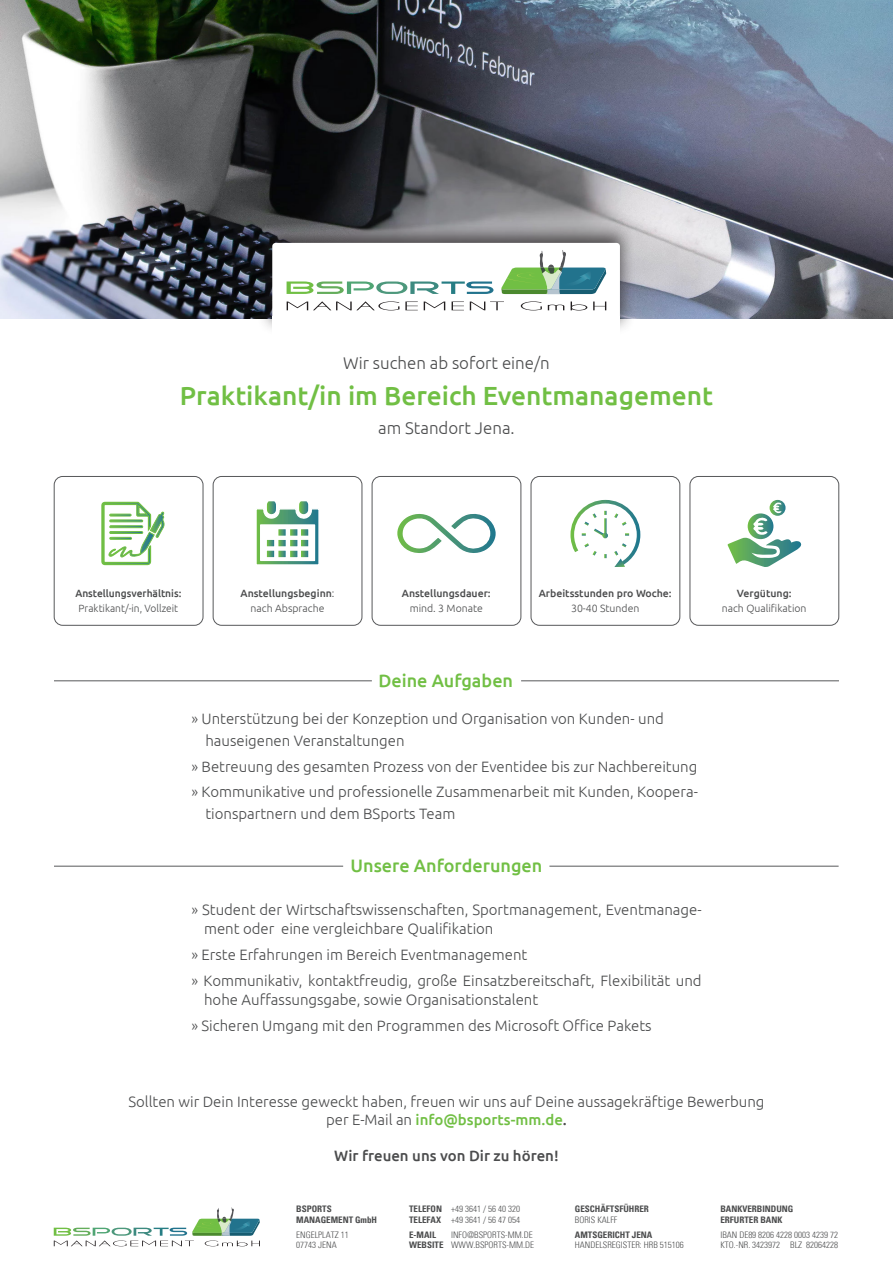
<style>
.page{position:relative;width:893px;height:1263px;background:#fff}
.page>*{position:absolute;margin:0;border:0;box-sizing:border-box;transform-origin:0 0}
.t1{font:500 26.25px "Ubuntu";color:#71bf44}
.t2{font:500 18px "Ubuntu";color:#71bf44}
.t3{font:300 16.8px "Ubuntu";color:#4b4c4d}
.t4{font:300 15px/21.5px "Ubuntu";color:#4b4c4d}
.t5{font:500 15px "Ubuntu";color:#4b4c4d}
.t6{font:500 10.5px "Ubuntu";color:#4b4c4d}
.t7{font:300 10.5px "Ubuntu";color:#4b4c4d}
.t8{font:300 condensed 9px "Univers";color:#4b4c4d}
.t9{font:9px "Univers Bold Condensed 2";color:#4b4c4d}
.s1{font-weight:300}
.s2{font-weight:500;color:#71bf44}
.s3{font-weight:500}
.s4{font-family:"Univers Bold Condensed 2";font-weight:400;font-stretch:normal}
</style>
<div class="page">
<img style="left:0;top:0;width:893px;height:319px">
<div style="left:257px;top:221px;width:378px;height:115px;background:#231f20;opacity:.75"></div>
<div style="left:273px;top:316px;width:347px;height:23px;background:#fff"></div>
<div style="left:54px;top:476px;width:149px;height:149px;border:1px solid #57585a;border-radius:9px"></div>
<div style="left:213px;top:476px;width:149px;height:149px;border:1px solid #57585a;border-radius:9px"></div>
<div style="left:372px;top:476px;width:149px;height:149px;border:1px solid #57585a;border-radius:9px"></div>
<div style="left:531px;top:476px;width:149px;height:149px;border:1px solid #57585a;border-radius:9px"></div>
<div style="left:690px;top:476px;width:149px;height:149px;border:1px solid #57585a;border-radius:9px"></div>
<hr style="left:54px;top:680px;width:318px;height:1px;background:#57585a">
<hr style="left:54px;top:866px;width:289px;height:1px;background:#57585a">
<hr style="left:549px;top:866px;width:290px;height:1px;background:#57585a">
<hr style="left:521px;top:680px;width:318px;height:1px;background:#57585a">
<svg style="left:397px;top:514px;width:99px;height:39px"></svg>
<svg style="left:255px;top:476px;width:65px;height:89px"></svg>
<svg style="left:570px;top:499px;width:71px;height:68px"></svg>
<svg style="left:101px;top:501px;width:64px;height:65px"></svg>
<svg style="left:272px;top:243px;width:348px;height:84px"></svg>
<svg style="left:54px;top:1207px;width:206px;height:39px"></svg>
<svg style="left:727px;top:500px;width:75px;height:67px"></svg>
<p class="t3" style="left:343px;top:353px;width:208px">Wir suchen ab sofort eine/n</p>
<p class="t1" style="left:180px;top:379px;width:535px">Praktikant/in im Bereich Eventmanagement</p>
<p class="t3" style="left:378px;top:417px;width:138px">am Standort Jena.</p>
<p class="t6" style="left:75px;top:587px;width:108px">Anstellungsverhältnis:</p>
<p class="t7" style="left:79px;top:602px;width:101px">Praktikant/-in, Vollzeit</p>
<p class="t6" style="left:241px;top:587px;width:96px">Anstellungsbeginn<span class="s1">:</span></p>
<p class="t7" style="left:251px;top:602px;width:75px">nach Absprache</p>
<p class="t6" style="left:402px;top:587px;width:90px">Anstellungsdauer:</p>
<p class="t7" style="left:410px;top:602px;width:75px">mind. 3 Monate</p>
<p class="t6" style="left:539px;top:587px;width:135px">Arbeitsstunden pro Woche:</p>
<p class="t7" style="left:571px;top:602px;width:70px">30-40 Stunden</p>
<p class="t6" style="left:737px;top:587px;width:56px">Vergütung:</p>
<p class="t7" style="left:722px;top:602px;width:86px">nach Qualifikation</p>
<p class="t2" style="left:378px;top:669px;width:136px">Deine Aufgaben</p>
<p class="t4" style="left:205px;top:708px;width:460px;text-indent:-14px">» Unterstützung bei der Konzeption und Organisation von Kunden- und hauseigenen Veranstaltungen</p>
<p class="t4" style="left:191px;top:755px;width:507px">» Betreuung des gesamten Prozess von der Eventidee bis zur Nachbereitung</p>
<p class="t4" style="left:205px;top:781px;width:494px;text-indent:-14px">» Kommunikative und professionelle Zusammenarbeit mit Kunden, Koopera&shy;tionspartnern und dem BSports Team</p>
<p class="t2" style="left:350px;top:854px;width:193px">Unsere Anforderungen</p>
<p class="t4" style="left:204px;top:899px;width:499px;line-height:19.5px;text-indent:-13px">» Student der Wirtschaftswissenschaften, Sportmanagement, Eventmanage&shy;ment oder eine vergleichbare Qualifikation</p>
<p class="t4" style="left:191px;top:943px;width:337px">» Erste Erfahrungen im Bereich Eventmanagement</p>
<p class="t4" style="left:204px;top:970px;width:499px;line-height:19.5px;text-indent:-13px">» Kommunikativ, kontaktfreudig, große Einsatzbereitschaft, Flexibilität und hohe Auffassungsgabe, sowie Organisationstalent</p>
<p class="t4" style="left:191px;top:1014px;width:462px">» Sicheren Umgang mit den Programmen des Microsoft Office Pakets</p>
<p class="t4" style="left:128px;top:1092px;width:638px;line-height:18px;text-align:center">Sollten wir Dein Interesse geweckt haben, freuen wir uns auf Deine aussagekräftige Bewerbung per E-Mail an <span class="s2">info@bsports-mm.de</span><span class="s3">.</span></p>
<p class="t5" style="left:334px;top:1146px;width:226px">Wir freuen uns von Dir zu hören!</p>
<p class="t9" style="left:296px;top:1205px;width:37px">BSPORTS</p>
<p class="t9" style="left:296px;top:1215px;width:82px">MANAGEMENT GmbH</p>
<p class="t8" style="left:296px;top:1231px;width:54px">ENGELPLATZ 11</p>
<p class="t8" style="left:296px;top:1241px;width:42px">07743 JENA</p>
<p class="t8" style="left:409px;top:1205px;width:112px"><span class="s4">TELEFON</span> +49 3641 / 56 40 320</p>
<p class="t8" style="left:409px;top:1215px;width:112px"><span class="s4">TELEFAX</span> +49 3641 / 56 47 054</p>
<p class="t9" style="left:409px;top:1230px;width:28px">E-MAIL</p>
<p class="t8" style="left:451px;top:1231px;width:83px">INFO@BSPORTS-MM.DE</p>
<p class="t8" style="left:409px;top:1241px;width:126px"><span class="s4">WEBSITE</span> WWW.BSPORTS-MM.DE</p>
<p class="t9" style="left:575px;top:1205px;width:76px">GESCHÄFTSFÜHRER</p>
<p class="t8" style="left:575px;top:1215px;width:44px">BORIS KALFF</p>
<p class="t9" style="left:575px;top:1230px;width:79px">AMTSGERICHT JENA</p>
<p class="t8" style="left:575px;top:1241px;width:110px">HANDELSREGISTER: HRB 515106</p>
<p class="t9" style="left:720px;top:1205px;width:75px">BANKVERBINDUNG</p>
<p class="t9" style="left:720px;top:1215px;width:64px">ERFURTER BANK</p>
<p class="t8" style="left:720px;top:1231px;width:119px">IBAN DE89 8206 4228 0003 4239 72</p>
<p class="t8" style="left:720px;top:1241px;width:119px">KTO.-NR. 3423972 BLZ 82064228</p>
</div>
